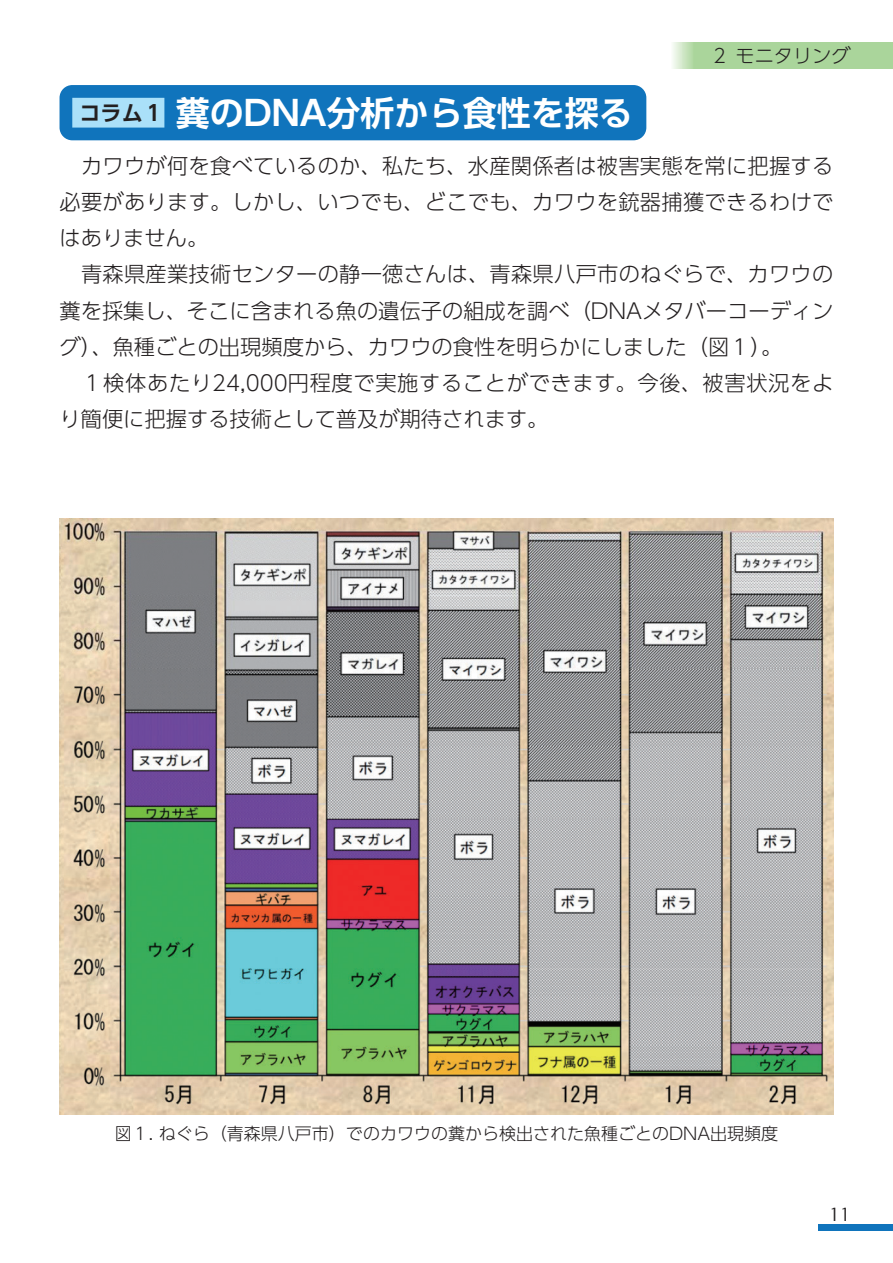
<style>
.page{position:relative;width:893px;height:1263px;background:#fff}
.page>*{position:absolute;margin:0;border:0;box-sizing:border-box;transform-origin:0 0}
.t1{font:700 34.05px "UD Shin Go Pro De";color:#fff}
.t2{font:300 21.3px/36.2px "UD Shin Go Pro";color:#231f20;text-align:justify}
.t3{font:300 19.2px "UD Shin Go Pro";color:#231f20}
.t4{font:300 16.95px "UD Shin Go Pro";color:#231f20}
.t5{font:16.95px "Folk Pro";color:#231f20}
.s1{font-size:21.3px;color:#231f20}
</style>
<div class="page">
<div style="left:60px;top:85px;width:586px;height:55px;background:#1074bc;border-radius:13px"></div>
<div style="left:72px;top:98px;width:92px;height:30px;background:#aae0f9"></div>
<svg style="left:673px;top:43px;width:220px;height:25px;background:#add69f"></svg>
<img style="left:60px;top:519px;width:773px;height:595px">
<div style="left:819px;top:1225px;width:74px;height:6px;background:#1074bc"></div>
<p class="t1" style="left:79px;top:85px;width:555px"><span class="s1">コラム１</span>糞のDNA分析から食性を探る</p>
<p class="t3" style="left:710px;top:40px;width:142px">２ モニタリング</p>
<p class="t2" style="left:60px;top:147px;width:775px">　カワウが何を食べているのか、私たち、水産関係者は被害実態を常に把握する必要があります。しかし、いつでも、どこでも、カワウを銃器捕獲できるわけではありません。</p>
<p class="t2" style="left:60px;top:255px;width:775px">　青森県産業技術センターの静一徳さんは、青森県八戸市のねぐらで、カワウの糞を採集し、そこに含まれる魚の遺伝子の組成を調べ（DNAメタバーコーディング）、魚種ごとの出現頻度から、カワウの食性を明らかにしました（図１）。</p>
<p class="t2" style="left:60px;top:364px;width:775px">　１検体あたり24,000円程度で実施することができます。今後、被害状況をより簡便に把握する技術として普及が期待されます。</p>
<p class="t4" style="left:115px;top:1119px;width:665px">図１. ねぐら（青森県八戸市）でのカワウの糞から検出された魚種ごとのDNA出現頻度</p>
<p class="t5" style="left:829px;top:1200px;width:23px">11</p>
</div>
